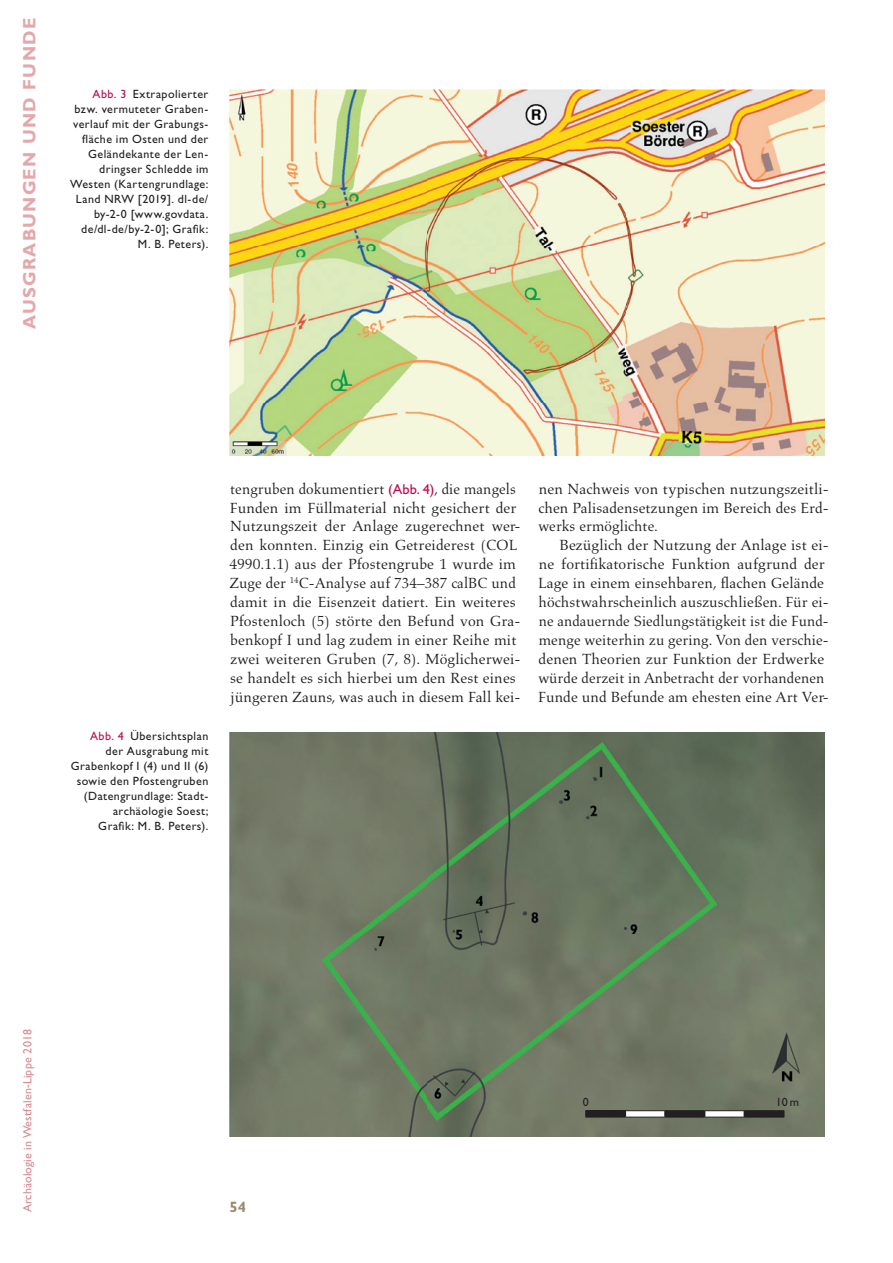
<style>
.page{position:relative;width:893px;height:1263px;background:#fff}
.page>*{position:absolute;margin:0;border:0;box-sizing:border-box;transform-origin:0 0}
.t1{font:700 18px "Gill Sans Std";letter-spacing:.07em;color:#e3a7ac}
.t2{font:15px/18.9px "Aldus LT Std";letter-spacing:.005em;color:#231f20}
.t3{font:700 15px "Gill Sans Std";color:#9c8c6f}
.t4{font:12px/15px "Gill Sans Std";letter-spacing:.04em;color:#231f20;text-align:right}
.t5{font:12px "Gill Sans Std";letter-spacing:.01em;color:#d88a93}
.s1{color:#ba0e51}
.s2{font-family:"Gill Sans Std";font-size:14.4px;color:#ba0e51}
</style>
<div class="page">
<img style="left:230px;top:732px;width:595px;height:404px">
<img style="left:230px;top:90px;width:595px;height:365px">
<div style="left:586px;top:1111px;width:39px;height:6px;background:#231f20"></div>
<hr style="left:585px;top:1110px;width:40px;height:1px;background:#231f20">
<hr style="left:625px;top:1110px;width:40px;height:1px;background:#231f20">
<hr style="left:665px;top:1110px;width:40px;height:1px;background:#231f20">
<hr style="left:705px;top:1110px;width:39px;height:1px;background:#231f20">
<hr style="left:744px;top:1110px;width:40px;height:1px;background:#231f20">
<svg style="left:625px;top:1111px;width:160px;height:6px"></svg>
<hr style="left:585px;top:1117px;width:40px;height:1px;background:#231f20">
<hr style="left:625px;top:1117px;width:40px;height:1px;background:#231f20">
<hr style="left:665px;top:1117px;width:40px;height:1px;background:#231f20">
<hr style="left:705px;top:1117px;width:39px;height:1px;background:#231f20">
<hr style="left:744px;top:1117px;width:40px;height:1px;background:#231f20">
<p class="t1" style="left:19px;top:329px;width:312px;rotate:-90deg">AUSGRABUNGEN UND FUNDE</p>
<p class="t4" style="left:70px;top:86px;width:140px"><span class="s1">Abb. 3</span> Extrapolierter bzw. vermuteter Graben&shy;verlauf mit der Grabungs&shy;fläche im Osten und der<br>Geländekante der Len&shy;dringser Schledde im<br>Westen (Kartengrundlage:<br>Land NRW [2019]. dl-de/ by-2-0 [www.govdata. de/dl-de/by-2-0]; Grafik:<br>M. B. Peters).</p>
<p class="t4" style="left:71px;top:729px;width:139px"><span class="s1">Abb. 4</span> Übersichtsplan der Ausgrabung mit<br>Grabenkopf I (4) und II (6) sowie den Pfostengruben (Datengrundlage: Stadt&shy;archäologie Soest;<br>Grafik: M. B. Peters).</p>
<p class="t2" style="left:229px;top:479px;width:293px">tengruben dokumentiert <span class="s2">(Abb. 4)</span>, die mangels Funden im Füllmaterial nicht gesichert der Nutzungszeit der Anlage zugerechnet wer&shy;den konnten. Einzig ein Getreiderest (COL 4990.1.1) aus der Pfostengrube 1 wurde im Zuge der <sup>14</sup>C-Analyse auf 734–387 calBC und damit in die Eisenzeit datiert. Ein weiteres Pfostenloch (5) störte den Befund von Gra&shy;benkopf I und lag zudem in einer Reihe mit zwei weiteren Gruben (7, 8). Möglicherwei&shy;se handelt es sich hierbei um den Rest eines jüngeren Zauns, was auch in diesem Fall kei-</p>
<p class="t2" style="left:538px;top:479px;width:292px;text-align:justify">nen Nachweis von typischen nutzungszeitli&shy;chen Palisadensetzungen im Bereich des Erd&shy;werks ermöglichte.</p>
<p class="t2" style="left:538px;top:536px;width:292px;text-indent:21px">Bezüglich der Nutzung der Anlage ist ei&shy;ne fortifikatorische Funktion aufgrund der Lage in einem einsehbaren, flachen Gelände höchstwahrscheinlich auszuschließen. Für ei&shy;ne andauernde Siedlungstätigkeit ist die Fund&shy;menge weiterhin zu gering. Von den verschie&shy;denen Theorien zur Funktion der Erdwerke würde derzeit in Anbetracht der vorhandenen Funde und Befunde am ehesten eine Art Ver-</p>
<p class="t5" style="left:21px;top:1212px;width:184px;rotate:-90deg">Archäologie in Westfalen-Lippe 2018</p>
<p class="t3" style="left:230px;top:1198px;width:18px">54</p>
<p class="t4" style="left:583px;top:1095px;width:7px">0</p>
<p class="t4" style="left:776px;top:1095px;width:25px">10 m</p>
</div>
